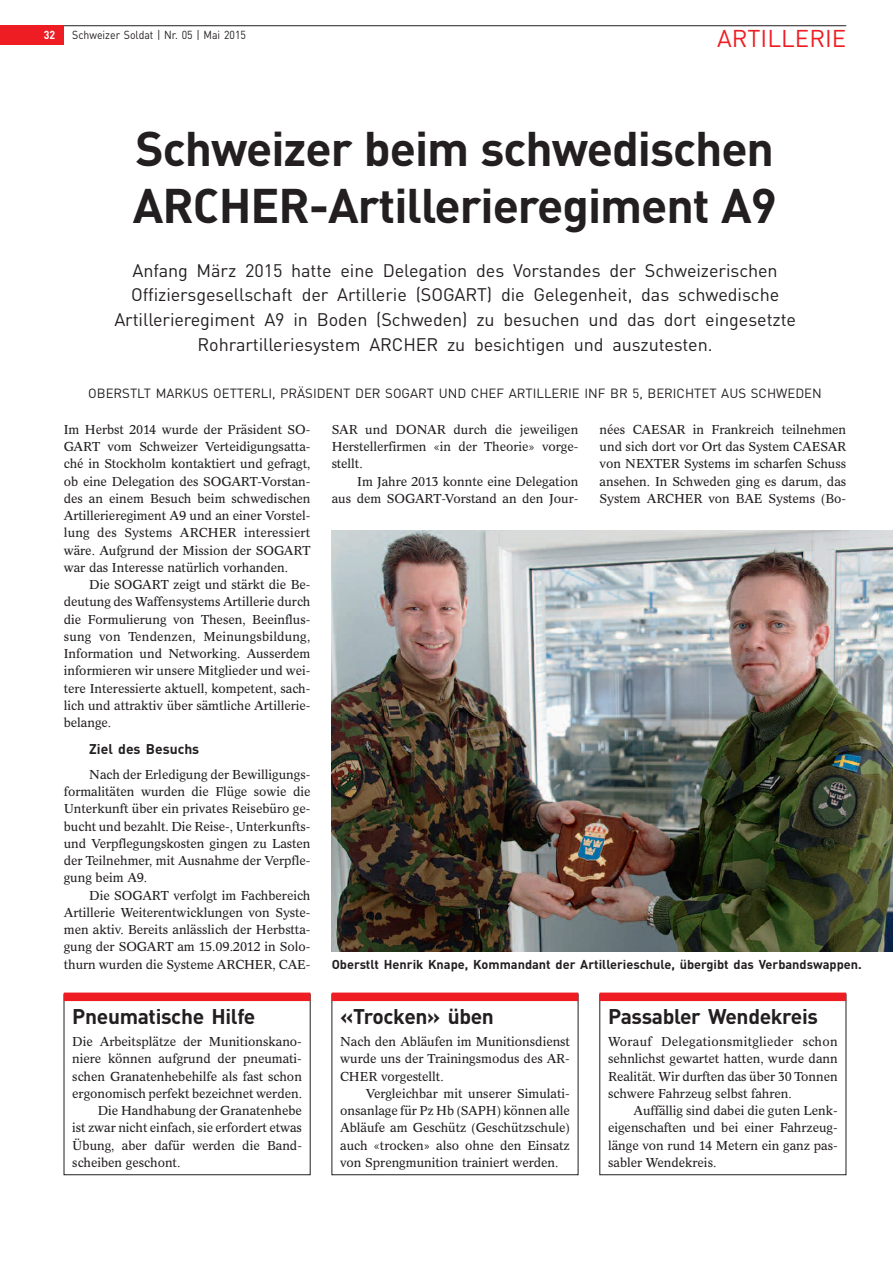
<style>
.page{position:relative;width:893px;height:1263px;background:#fff}
.page>*{position:absolute;margin:0;border:0;box-sizing:border-box;transform-origin:0 0}
.t1{font:700 48px/57px "DINSZ";letter-spacing:-.02em;color:#231f20}
.t2{font:24px "DINSZ";color:#ee1d23}
.t3{font:700 21px "DINSZ";letter-spacing:-.015em;color:#231f20}
.t4{font:18px/24.8px "DINSZ";letter-spacing:-.005em;color:#231f20;text-align:center}
.t5{font:700 13.95px "DINSZ";color:#231f20}
.t6{font:13.2px/17.2px "Chinchilla SB";color:#231f20;text-align:justify}
.t7{font:13.2px "DINSZ";color:#231f20}
.t8{font:700 12.75px "DINSZ";color:#231f20}
.t9{font:11.55px "DINSZ";color:#231f20;scale:.91 1}
.t10{font:700 11.55px "DINSZ";color:#fff;scale:.91 1}
</style>
<div class="page">
<div style="left:0;top:26px;width:64px;height:19px;background:#ee1d23"></div>
<hr style="left:64px;top:25px;width:782px;height:1px;background:#231f20">
<div style="left:64px;top:994px;width:246px;height:181px;border:1px solid #231f20"></div>
<div style="left:64px;top:992px;width:246px;height:9px;background:#ee1d23"></div>
<div style="left:332px;top:994px;width:246px;height:181px;border:1px solid #231f20"></div>
<div style="left:332px;top:992px;width:246px;height:9px;background:#ee1d23"></div>
<div style="left:600px;top:994px;width:246px;height:181px;border:1px solid #231f20"></div>
<div style="left:600px;top:992px;width:246px;height:9px;background:#ee1d23"></div>
<img style="left:332px;top:530px;width:561px;height:421px">
<p class="t10" style="left:44px;top:30px;width:14px">32</p>
<p class="t9" style="left:72px;top:30px;width:192px">Schweizer Soldat | Nr. 05 | Mai 2015</p>
<h2 class="t2" style="left:717px;top:30px;width:131px">ARTILLERIE</h2>
<h1 class="t1" style="left:133px;top:125px;width:645px">Schweizer beim schwedischen<br>ARCHER-Artillerieregiment A9</h1>
<p class="t4" style="left:114px;top:260px;width:683px">Anfang März 2015 hatte eine Delegation des Vorstandes der Schweizerischen Offiziersgesellschaft der Artillerie (SOGART) die Gelegenheit, das schwedische Artillerieregiment A9 in Boden (Schweden) zu besuchen und das dort eingesetzte Rohrartilleriesystem ARCHER zu besichtigen und auszutesten.</p>
<p class="t7" style="left:88px;top:389px;width:735px">OBERSTLT MARKUS OETTERLI, PRÄSIDENT DER SOGART UND CHEF ARTILLERIE INF BR 5, BERICHTET AUS SCHWEDEN</p>
<p class="t6" style="left:64px;top:421px;width:248px">Im Herbst 2014 wurde der Präsident SO-GART vom Schweizer Verteidigungsatta&shy;ché in Stockholm kontaktiert und gefragt, ob eine Delegation des SOGART-Vorstan&shy;des an einem Besuch beim schwedischen Artillerieregiment A9 und an einer Vorstel&shy;lung des Systems ARCHER interessiert wäre. Aufgrund der Mission der SOGART war das Interesse natürlich vorhanden.</p>
<p class="t6" style="left:64px;top:576px;width:248px;text-indent:26px">Die SOGART zeigt und stärkt die Be&shy;deutung des Waffensystems Artillerie durch die Formulierung von Thesen, Beeinflus&shy;sung von Tendenzen, Meinungsbildung, Information und Networking. Ausserdem informieren wir unsere Mitglieder und wei&shy;tere Interessierte aktuell, kompetent, sach&shy;lich und attraktiv über sämtliche Artillerie&shy;belange.</p>
<p class="t5" style="left:89px;top:744px;width:112px">Ziel des Besuchs</p>
<p class="t6" style="left:64px;top:766px;width:248px;text-indent:26px">Nach der Erledigung der Bewilligungs&shy;formalitäten wurden die Flüge sowie die Unterkunft über ein privates Reisebüro ge&shy;bucht und bezahlt. Die Reise-, Unterkunfts&shy;und Verpflegungskosten gingen zu Lasten der Teilnehmer, mit Ausnahme der Verpfle&shy;gung beim A9.</p>
<p class="t6" style="left:64px;top:886px;width:248px;text-indent:26px">Die SOGART verfolgt im Fachbereich Artillerie Weiterentwicklungen von Syste&shy;men aktiv. Bereits anlässlich der Herbstta&shy;gung der SOGART am 15.09.2012 in Solo&shy;thurn wurden die Systeme ARCHER, CAE-</p>
<h3 class="t3" style="left:72px;top:1009px;width:185px">Pneumatische Hilfe</h3>
<p class="t6" style="left:72px;top:1033px;width:231px">Die Arbeitsplätze der Munitionskano-</p>
<p class="t6" style="left:72px;top:1050px;width:231px">niere können aufgrund der pneumati-</p>
<p class="t6" style="left:72px;top:1067px;width:231px">schen Granatenhebehilfe als fast schon</p>
<p class="t6" style="left:72px;top:1084px;width:231px">ergonomisch perfekt bezeichnet werden.</p>
<p class="t6" style="left:98px;top:1102px;width:206px">Die Handhabung der Granatenhebe</p>
<p class="t6" style="left:72px;top:1119px;width:231px">ist zwar nicht einfach, sie erfordert etwas</p>
<p class="t6" style="left:72px;top:1136px;width:231px">Übung, aber dafür werden die Band-</p>
<p class="t6" style="left:72px;top:1153px;width:110px">scheiben geschont.</p>
<p class="t6" style="left:332px;top:421px;width:248px">SAR und DONAR durch die jeweiligen Herstellerfirmen «in der Theorie» vorge&shy;stellt.</p>
<p class="t6" style="left:332px;top:472px;width:248px;text-align:right">Im Jahre 2013 konnte eine Delegation<br>aus dem SOGART-Vorstand an den Jour-</p>
<p class="t6" style="left:600px;top:421px;width:248px">nées CAESAR in Frankreich teilnehmen und sich dort vor Ort das System CAESAR von NEXTER Systems im scharfen Schuss ansehen. In Schweden ging es darum, das System ARCHER von BAE Systems (Bo-</p>
<p class="t8" style="left:332px;top:959px;width:532px">Oberstlt Henrik Knape, Kommandant der Artillerieschule, übergibt das Verbandswappen.</p>
<h3 class="t3" style="left:340px;top:1009px;width:155px">«Trocken» üben</h3>
<p class="t6" style="left:340px;top:1033px;width:231px">Nach den Abläufen im Munitionsdienst wurde uns der Trainingsmodus des AR-CHER vorgestellt.</p>
<p class="t6" style="left:340px;top:1084px;width:231px;text-indent:26px">Vergleichbar mit unserer Simulati&shy;onsanlage für Pz Hb (SAPH) können alle Abläufe am Geschütz (Geschützschule) auch «trocken» also ohne den Einsatz von Sprengmunition trainiert werden.</p>
<h3 class="t3" style="left:608px;top:1009px;width:211px">Passabler Wendekreis</h3>
<p class="t6" style="left:608px;top:1033px;width:231px">Worauf Delegationsmitglieder schon sehnlichst gewartet hatten, wurde dann Realität. Wir durften das über 30 Tonnen schwere Fahrzeug selbst fahren.</p>
<p class="t6" style="left:608px;top:1102px;width:231px;text-indent:26px">Auffällig sind dabei die guten Lenk&shy;eigenschaften und bei einer Fahrzeug&shy;länge von rund 14 Metern ein ganz pas&shy;sabler Wendekreis.</p>
</div>
